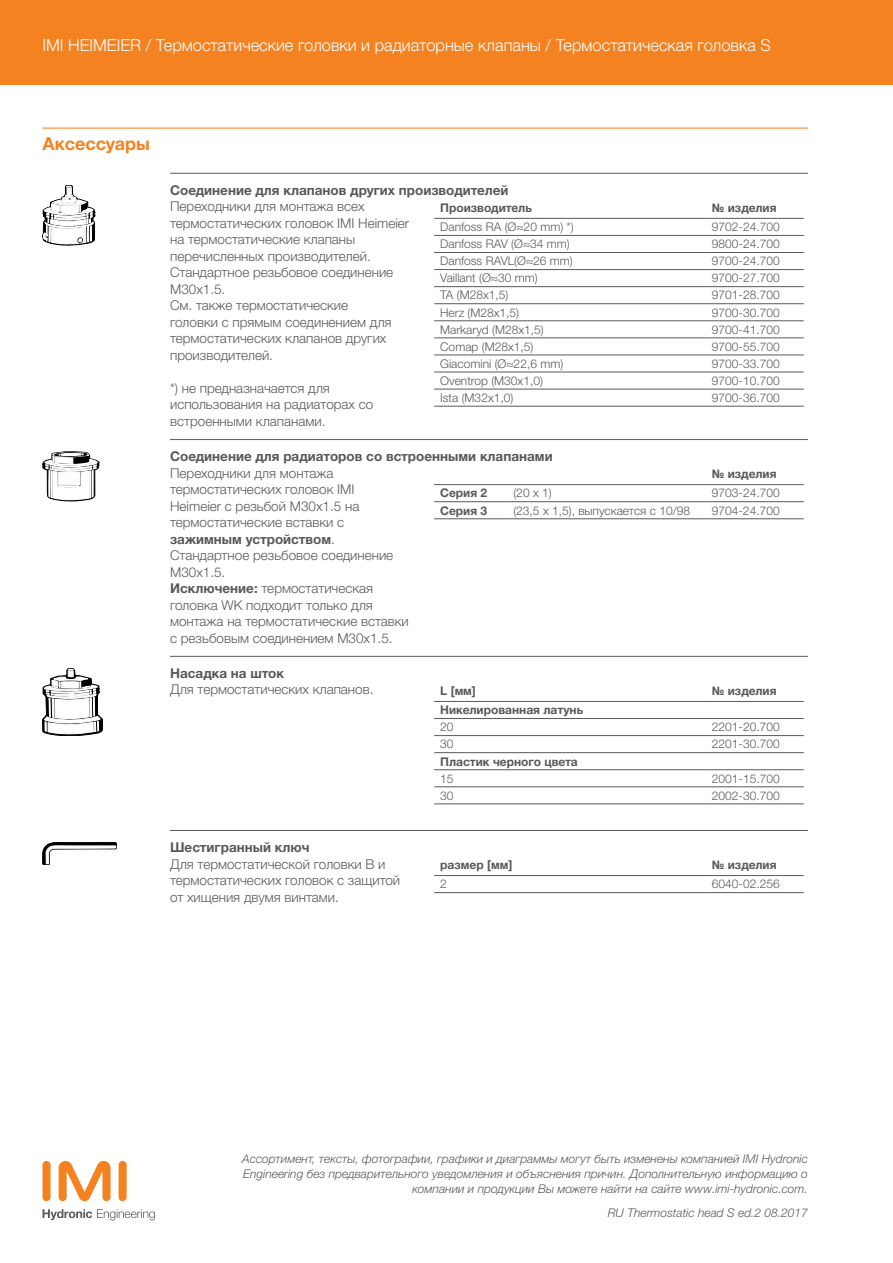
<style>
.page{position:relative;width:893px;height:1263px;background:#fff}
.page>*{position:absolute;margin:0;border:0;box-sizing:border-box;transform-origin:0 0}
.t1{font:700 18px "Helvetica Neue LTW1 G";color:#f58220}
.t2{font:300 16.5px "Helvetica Neue LTW1 G";color:#fff}
.t3{font:300 13.5px/16.5px "Helvetica Neue LTW1 G";color:#58595b}
.t4{font:700 13.5px "Helvetica Neue LTW1 G";color:#58595b}
.t5{font:300 12px "Helvetica Neue LTW1 G";color:#58595b}
.t6{font:italic 300 12px/15px "Helvetica Neue LTW1 G";color:#58595b;text-align:right}
.t7{font:700 12px "Helvetica Neue LTW1 G";color:#58595b}
.s1{font-weight:700}
</style>
<div class="page">
<div style="left:0;top:0;width:893px;height:85px;background:#f58220"></div>
<div style="left:43px;top:1161px;width:8px;height:40px;background:#f58220;border-radius:4px"></div>
<div style="left:119px;top:1161px;width:8px;height:40px;background:#f58220;border-radius:4px"></div>
<svg style="left:59px;top:1161px;width:52px;height:40px"></svg>
<svg style="left:43px;top:1209px;width:112px;height:11px"></svg>
<hr style="left:43px;top:128px;width:765px;height:1px;background:#f58220">
<hr style="left:170px;top:173px;width:638px;height:1px;background:#58595b">
<hr style="left:434px;top:218px;width:272px;height:1px;background:#58595b">
<hr style="left:706px;top:218px;width:98px;height:1px;background:#58595b">
<hr style="left:434px;top:235px;width:272px;height:1px;background:#58595b">
<hr style="left:706px;top:235px;width:98px;height:1px;background:#58595b">
<hr style="left:434px;top:252px;width:272px;height:1px;background:#58595b">
<hr style="left:706px;top:252px;width:98px;height:1px;background:#58595b">
<hr style="left:434px;top:269px;width:272px;height:1px;background:#58595b">
<hr style="left:706px;top:269px;width:98px;height:1px;background:#58595b">
<hr style="left:434px;top:286px;width:272px;height:1px;background:#58595b">
<hr style="left:706px;top:286px;width:98px;height:1px;background:#58595b">
<hr style="left:434px;top:303px;width:272px;height:1px;background:#58595b">
<hr style="left:706px;top:303px;width:98px;height:1px;background:#58595b">
<hr style="left:434px;top:321px;width:272px;height:1px;background:#58595b">
<hr style="left:706px;top:321px;width:98px;height:1px;background:#58595b">
<hr style="left:434px;top:338px;width:272px;height:1px;background:#58595b">
<hr style="left:706px;top:338px;width:98px;height:1px;background:#58595b">
<hr style="left:434px;top:355px;width:272px;height:1px;background:#58595b">
<hr style="left:706px;top:355px;width:98px;height:1px;background:#58595b">
<hr style="left:434px;top:372px;width:272px;height:1px;background:#58595b">
<hr style="left:706px;top:372px;width:98px;height:1px;background:#58595b">
<hr style="left:434px;top:389px;width:272px;height:1px;background:#58595b">
<hr style="left:434px;top:406px;width:272px;height:1px;background:#58595b">
<hr style="left:706px;top:389px;width:98px;height:1px;background:#58595b">
<hr style="left:706px;top:406px;width:98px;height:1px;background:#58595b">
<hr style="left:170px;top:439px;width:638px;height:1px;background:#58595b">
<hr style="left:434px;top:484px;width:73px;height:1px;background:#58595b">
<hr style="left:507px;top:484px;width:199px;height:1px;background:#58595b">
<hr style="left:706px;top:484px;width:98px;height:1px;background:#58595b">
<hr style="left:434px;top:501px;width:73px;height:1px;background:#58595b">
<hr style="left:434px;top:518px;width:73px;height:1px;background:#58595b">
<hr style="left:507px;top:501px;width:199px;height:1px;background:#58595b">
<hr style="left:507px;top:518px;width:199px;height:1px;background:#58595b">
<hr style="left:706px;top:501px;width:98px;height:1px;background:#58595b">
<hr style="left:706px;top:518px;width:98px;height:1px;background:#58595b">
<hr style="left:170px;top:656px;width:638px;height:1px;background:#58595b">
<hr style="left:434px;top:701px;width:272px;height:1px;background:#58595b">
<hr style="left:706px;top:701px;width:98px;height:1px;background:#58595b">
<hr style="left:434px;top:718px;width:272px;height:1px;background:#58595b">
<hr style="left:706px;top:718px;width:98px;height:1px;background:#58595b">
<hr style="left:434px;top:735px;width:272px;height:1px;background:#58595b">
<hr style="left:706px;top:735px;width:98px;height:1px;background:#58595b">
<hr style="left:434px;top:752px;width:272px;height:1px;background:#58595b">
<hr style="left:706px;top:752px;width:98px;height:1px;background:#58595b">
<hr style="left:434px;top:769px;width:272px;height:1px;background:#58595b">
<hr style="left:706px;top:769px;width:98px;height:1px;background:#58595b">
<hr style="left:434px;top:786px;width:272px;height:1px;background:#58595b">
<hr style="left:434px;top:804px;width:272px;height:1px;background:#58595b">
<hr style="left:706px;top:786px;width:98px;height:1px;background:#58595b">
<hr style="left:706px;top:804px;width:98px;height:1px;background:#58595b">
<hr style="left:170px;top:830px;width:638px;height:1px;background:#58595b">
<hr style="left:434px;top:875px;width:272px;height:1px;background:#58595b">
<hr style="left:434px;top:892px;width:272px;height:1px;background:#58595b">
<hr style="left:706px;top:875px;width:98px;height:1px;background:#58595b">
<hr style="left:706px;top:892px;width:98px;height:1px;background:#58595b">
<svg style="left:43px;top:185px;width:52px;height:60px"></svg>
<svg style="left:43px;top:451px;width:56px;height:50px"></svg>
<svg style="left:43px;top:668px;width:60px;height:68px"></svg>
<svg style="left:43px;top:842px;width:74px;height:23px"></svg>
<p class="t2" style="left:43px;top:35px;width:730px">IMI HEIMEIER / Термостатические головки и радиаторные клапаны / Термостатическая головка S</p>
<h1 class="t1" style="left:43px;top:132px;width:109px">Аксессуары</h1>
<p class="t4" style="left:170px;top:182px;width:340px">Соединение для клапанов других производителей</p>
<p class="t3" style="left:170px;top:198px;width:241px">Переходники для монтажа всех термостатических головок IMI Heimeier на термостатические клапаны перечисленных производителей.<br>Стандартное резьбовое соединение<br>M30x1.5.<br>См. также термостатические<br>головки с прямым соединением для термостатических клапанов других производителей.</p>
<p class="t3" style="left:170px;top:380px;width:205px">*) не предназначается для использования на радиаторах со встроенными клапанами.</p>
<p class="t7" style="left:440px;top:200px;width:93px">Производитель</p>
<p class="t7" style="left:712px;top:200px;width:66px">№ изделия</p>
<p class="t5" style="left:440px;top:220px;width:135px">Danfoss RA (Ø≈20 mm) *)</p>
<p class="t5" style="left:712px;top:220px;width:69px">9702-24.700</p>
<p class="t5" style="left:440px;top:237px;width:131px">Danfoss RAV (Ø≈34 mm)</p>
<p class="t5" style="left:712px;top:237px;width:69px">9800-24.700</p>
<p class="t5" style="left:440px;top:254px;width:134px">Danfoss RAVL(Ø≈26 mm)</p>
<p class="t5" style="left:712px;top:254px;width:69px">9700-24.700</p>
<p class="t5" style="left:440px;top:271px;width:99px">Vaillant (Ø≈30 mm)</p>
<p class="t5" style="left:712px;top:271px;width:69px">9700-27.700</p>
<p class="t5" style="left:440px;top:288px;width:70px">TA (M28x1,5)</p>
<p class="t5" style="left:712px;top:288px;width:69px">9701-28.700</p>
<p class="t5" style="left:440px;top:305px;width:80px">Herz (M28x1,5)</p>
<p class="t5" style="left:712px;top:305px;width:69px">9700-30.700</p>
<p class="t5" style="left:440px;top:322px;width:105px">Markaryd (M28x1,5)</p>
<p class="t5" style="left:712px;top:322px;width:69px">9700-41.700</p>
<p class="t5" style="left:440px;top:339px;width:95px">Comap (M28x1,5)</p>
<p class="t5" style="left:712px;top:339px;width:69px">9700-55.700</p>
<p class="t5" style="left:440px;top:356px;width:125px">Giacomini (Ø≈22,6 mm)</p>
<p class="t5" style="left:712px;top:356px;width:69px">9700-33.700</p>
<p class="t5" style="left:440px;top:373px;width:104px">Oventrop (M30x1,0)</p>
<p class="t5" style="left:712px;top:373px;width:69px">9700-10.700</p>
<p class="t5" style="left:440px;top:390px;width:75px">Ista (M32x1,0)</p>
<p class="t5" style="left:712px;top:390px;width:69px">9700-36.700</p>
<p class="t4" style="left:170px;top:448px;width:384px">Соединение для радиаторов со встроенными клапанами</p>
<p class="t3" style="left:170px;top:465px;width:240px">Переходники для монтажа термостатических головок IMI<br>Heimeier с резьбой M30x1.5 на термостатические вставки с <span class="s1">зажимным устройством</span>.<br>Стандартное резьбовое соединение<br>M30x1.5.<br><span class="s1">Исключение:</span> термостатическая головка WK подходит только для монтажа на термостатические вставки с резьбовым соединением M30x1.5.</p>
<p class="t7" style="left:712px;top:467px;width:66px">№ изделия</p>
<p class="t7" style="left:440px;top:486px;width:49px">Серия 2</p>
<p class="t5" style="left:513px;top:486px;width:40px">(20 x 1)</p>
<p class="t5" style="left:712px;top:486px;width:69px">9703-24.700</p>
<p class="t7" style="left:440px;top:503px;width:49px">Серия 3</p>
<p class="t5" style="left:513px;top:503px;width:178px">(23,5 x 1,5), выпускается с 10/98</p>
<p class="t5" style="left:712px;top:503px;width:69px">9704-24.700</p>
<p class="t4" style="left:170px;top:665px;width:116px">Насадка на шток</p>
<p class="t3" style="left:170px;top:681px;width:205px">Для термостатических клапанов.</p>
<p class="t7" style="left:440px;top:683px;width:37px">L [мм]</p>
<p class="t7" style="left:712px;top:683px;width:66px">№ изделия</p>
<p class="t7" style="left:440px;top:703px;width:145px">Никелированная латунь</p>
<p class="t5" style="left:440px;top:720px;width:15px">20</p>
<p class="t5" style="left:712px;top:720px;width:69px">2201-20.700</p>
<p class="t5" style="left:440px;top:737px;width:15px">30</p>
<p class="t5" style="left:712px;top:737px;width:69px">2201-30.700</p>
<p class="t7" style="left:440px;top:754px;width:139px">Пластик черного цвета</p>
<p class="t5" style="left:440px;top:771px;width:15px">15</p>
<p class="t5" style="left:712px;top:771px;width:69px">2001-15.700</p>
<p class="t5" style="left:440px;top:788px;width:15px">30</p>
<p class="t5" style="left:712px;top:788px;width:69px">2002-30.700</p>
<p class="t4" style="left:170px;top:839px;width:141px">Шестигранный ключ</p>
<p class="t3" style="left:170px;top:855px;width:232px">Для термостатической головки B и термостатических головок с защитой от хищения двумя винтами.</p>
<p class="t7" style="left:440px;top:857px;width:74px">размер [мм]</p>
<p class="t7" style="left:712px;top:857px;width:66px">№ изделия</p>
<p class="t5" style="left:440px;top:877px;width:8px">2</p>
<p class="t5" style="left:712px;top:877px;width:69px">6040-02.256</p>
<p class="t6" style="left:242px;top:1151px;width:567px">Ассортимент, тексты, фотографии, графики и диаграммы могут быть изменены компанией IMI Hydronic<br>Engineering без предварительного уведомления и объяснения причин. Дополнительную информацию о компании и продукции Вы можете найти на сайте www.imi-hydronic.com.</p>
<p class="t6" style="left:608px;top:1205px;width:202px">RU Thermostatic head S ed.2 08.2017</p>
</div>
